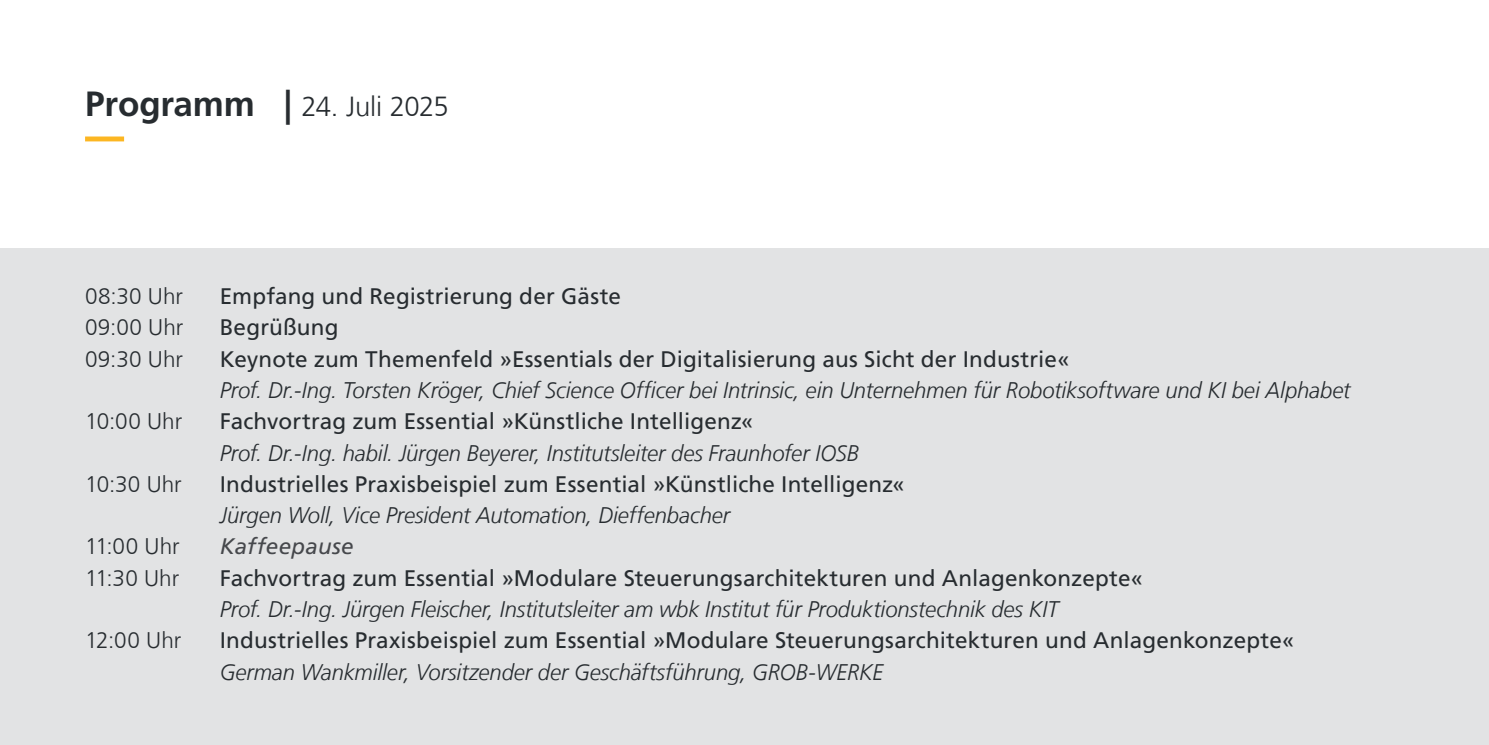
<style>
.page{position:relative;width:1489px;height:745px;background:#fff}
.page>*{position:absolute;margin:0;border:0;box-sizing:border-box;transform-origin:0 0}
.t1{font:300 27.5px "Frutiger LT Com";letter-spacing:-.02em;color:#272c30}
.t2{font:22.5px "Frutiger LT Com";letter-spacing:.005em;color:#272c30}
.t3{font:italic 300 22.5px "Frutiger LT Com";letter-spacing:-.005em;color:#272c30}
.t4{font:300 22.5px "Frutiger LT Com";letter-spacing:.005em;color:#272c30}
.t5{font:italic 22.5px "Frutiger LT Com";letter-spacing:.01em;color:#46484c}
.s1{font-weight:700;font-size:35px}
</style>
<div class="page">
<div style="left:0;top:248px;width:1488px;height:496px;background:#e2e3e4"></div>
<svg style="left:85px;top:136px;width:40px;height:5px"></svg>
<p class="t1" style="left:85px;top:91px;width:365px"><span class="s1">Programm |</span> 24. Juli 2025</p>
<p class="t4" style="left:85px;top:283px;width:99px">08:30 Uhr</p>
<p class="t2" style="left:220px;top:283px;width:403px">Empfang und Registrierung der Gäste</p>
<p class="t4" style="left:85px;top:314px;width:100px">09:00 Uhr</p>
<p class="t2" style="left:220px;top:314px;width:120px">Begrüßung</p>
<p class="t4" style="left:85px;top:345px;width:99px">09:30 Uhr</p>
<p class="t2" style="left:220px;top:345px;width:851px">Keynote zum Themenfeld »Essentials der Digitalisierung aus Sicht der Industrie«</p>
<p class="t3" style="left:220px;top:376px;width:1132px">Prof. Dr.-Ing. Torsten Kröger, Chief Science Officer bei Intrinsic, ein Unternehmen für Robotiksoftware und KI bei Alphabet</p>
<p class="t4" style="left:85px;top:408px;width:99px">10:00 Uhr</p>
<p class="t2" style="left:220px;top:408px;width:535px">Fachvortrag zum Essential »Künstliche Intelligenz«</p>
<p class="t3" style="left:220px;top:439px;width:640px">Prof. Dr.-Ing. habil. Jürgen Beyerer, Institutsleiter des Fraunhofer IOSB</p>
<p class="t4" style="left:85px;top:470px;width:98px">10:30 Uhr</p>
<p class="t2" style="left:220px;top:470px;width:686px">Industrielles Praxisbeispiel zum Essential »Künstliche Intelligenz«</p>
<p class="t3" style="left:220px;top:501px;width:512px">Jürgen Woll, Vice President Automation, Dieffenbacher</p>
<p class="t4" style="left:85px;top:533px;width:96px">11:00 Uhr</p>
<p class="t5" style="left:220px;top:533px;width:135px">Kaffeepause</p>
<p class="t4" style="left:85px;top:564px;width:96px">11:30 Uhr</p>
<p class="t2" style="left:220px;top:564px;width:925px">Fachvortrag zum Essential »Modulare Steuerungsarchitekturen und Anlagenkonzepte«</p>
<p class="t3" style="left:220px;top:595px;width:840px">Prof. Dr.-Ing. Jürgen Fleischer, Institutsleiter am wbk Institut für Produktionstechnik des KIT</p>
<p class="t4" style="left:85px;top:627px;width:98px">12:00 Uhr</p>
<p class="t2" style="left:220px;top:627px;width:1076px">Industrielles Praxisbeispiel zum Essential »Modulare Steuerungsarchitekturen und Anlagenkonzepte«</p>
<p class="t3" style="left:220px;top:658px;width:665px">German Wankmiller, Vorsitzender der Geschäftsführung, GROB-WERKE</p>
</div>
